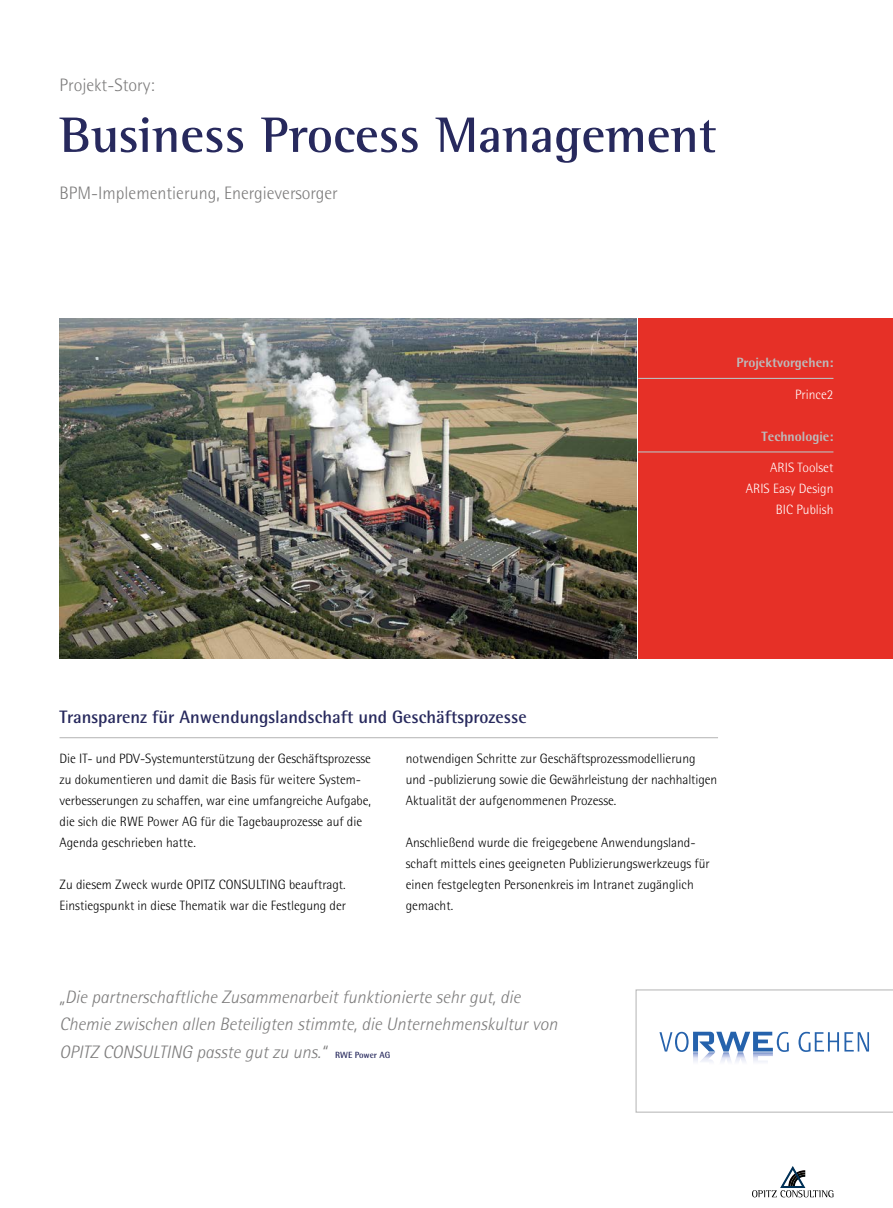
<style>
.page{position:relative;width:893px;height:1208px;background:#fff}
.page>*{position:absolute;margin:0;border:0;box-sizing:border-box;transform-origin:0 0}
.t1{font:700 51px "AT Rotis Semi Serif";color:#27295d}
.t2{font:italic 300 18px/27.3px "AT Rotis Semi Sans";color:#7c7b7b}
.t3{font:700 18px "AT Rotis Semi Sans";color:#27295d}
.t4{font:300 18px "AT Rotis Semi Sans";color:#7c7b7b}
.t5{font:300 13.5px/21px "AT Rotis Semi Sans";color:#000}
.t6{font:300 13.5px/21px "AT Rotis Semi Sans";color:#fff;text-align:right}
.t7{font:800 13.5px "AT Rotis Semi Sans";color:#bcbcbc}
.s1{font-weight:700;font-style:normal;font-size:9px;color:#27295d}
</style>
<div class="page">
<svg style="left:752px;top:1166px;width:81px;height:31px"></svg>
<div style="left:638px;top:318px;width:255px;height:340px;background:#e63027"></div>
<hr style="left:638px;top:378px;width:195px;height:1px;background:#bcbcbc">
<hr style="left:638px;top:451px;width:195px;height:1px;background:#bcbcbc">
<hr style="left:60px;top:737px;width:658px;height:1px;background:#bcbcbc">
<img style="left:60px;top:318px;width:577px;height:340px">
<svg style="left:635px;top:989px;width:258px;height:123px"></svg>
<h2 class="t4" style="left:60px;top:74px;width:97px">Projekt-Story:</h2>
<h1 class="t1" style="left:60px;top:104px;width:659px">Business Process Management</h1>
<h2 class="t4" style="left:60px;top:183px;width:280px">BPM-Implementierung, Energieversorger</h2>
<p class="t7" style="left:737px;top:354px;width:98px">Projektvorgehen:</p>
<p class="t6" style="left:795px;top:384px;width:40px">Prince2</p>
<p class="t7" style="left:762px;top:427px;width:73px">Technologie:</p>
<p class="t6" style="left:746px;top:457px;width:89px">ARIS Toolset<br>ARIS Easy Design<br>BIC Publish</p>
<h2 class="t3" style="left:60px;top:706px;width:469px">Transparenz für Anwendungslandschaft und Geschäftsprozesse</h2>
<p class="t5" style="left:60px;top:748px;width:313px">Die IT- und PDV-Systemunterstützung der Geschäftsprozesse zu dokumentieren und damit die Basis für weitere System&shy;verbesserungen zu schaffen, war eine umfangreiche Aufgabe, die sich die RWE Power AG für die Tagebauprozesse auf die Agenda geschrieben hatte.</p>
<p class="t5" style="left:60px;top:874px;width:288px">Zu diesem Zweck wurde OPITZ CONSULTING beauftragt.<br>Einstiegspunkt in diese Thematik war die Festlegung der</p>
<p class="t5" style="left:406px;top:748px;width:313px">notwendigen Schritte zur Geschäftsprozessmodellierung und -publizierung sowie die Gewährleistung der nachhaltigen<br>Aktualität der aufgenommenen Prozesse.</p>
<p class="t5" style="left:406px;top:832px;width:305px">Anschließend wurde die freigegebene Anwendungsland&shy;schaft mittels eines geeigneten Publizierungswerkzeugs für einen festgelegten Personenkreis im Intranet zugänglich gemacht.</p>
<h2 class="t2" style="left:60px;top:983px;width:499px">„Die partnerschaftliche Zusammenarbeit funktionierte sehr gut, die<br>Chemie zwischen allen Beteiligten stimmte, die Unternehmenskultur von<br>OPITZ CONSULTING passte gut zu uns.“ <span class="s1">RWE Power AG</span></h2>
</div>
